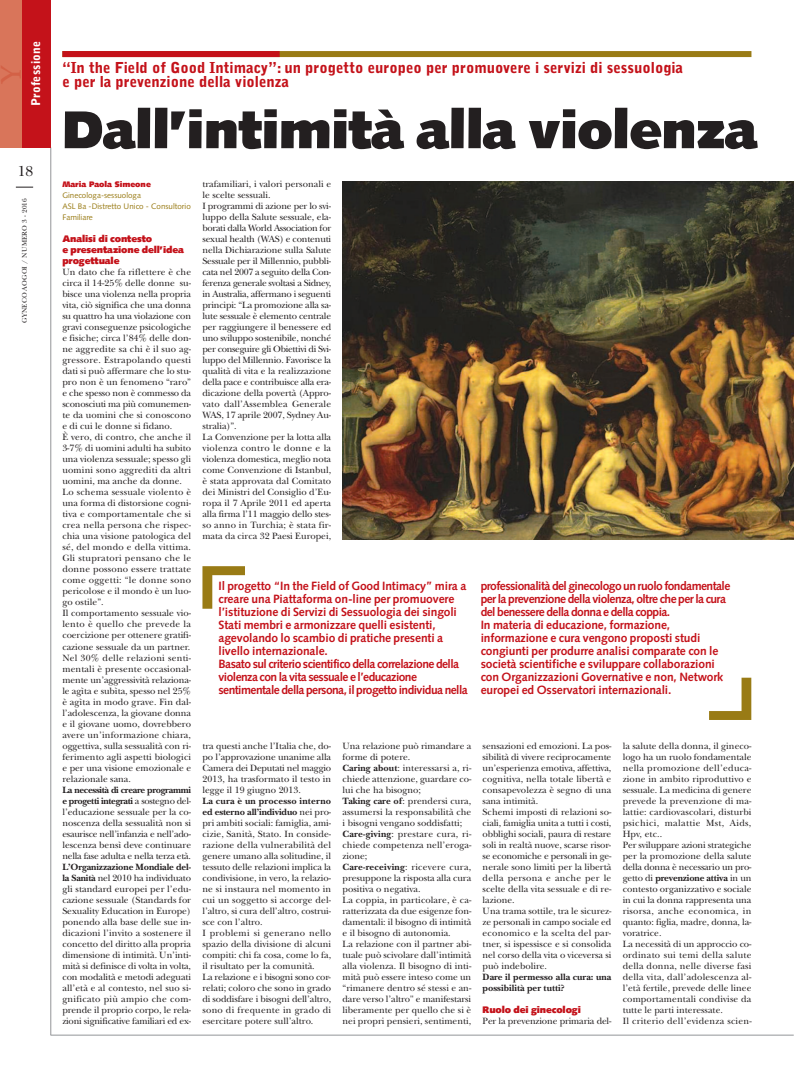
<style>
.page{position:relative;width:794px;height:1078px;background:#fff}
.page>*{position:absolute;margin:0;border:0;box-sizing:border-box;transform-origin:0 0}
.t1{font:900 53px "Syntax";letter-spacing:-.01em;color:#231f20}
.t2{font:900 15px/14px "Bell Gothic";color:#c4121a}
.t3{font:15px "New Baskerville";color:#231f20}
.t4{font:700 12px/13px "Syntax";letter-spacing:-.01em;color:#c4121a}
.t5{font:900 12px "Bell Gothic";letter-spacing:.015em;color:#fff}
.t6{font:9.5px/11px "New Baskerville";color:#231f20}
.t7{font:900 9.5px/11px "Syntax";letter-spacing:-.01em;color:#c4121a}
.t8{font:700 9.5px/11px "New Baskerville";color:#231f20}
.t9{font:8px/11px "Syntax";color:#997b15}
.t10{font:900 8px "Syntax";color:#c4121a}
.t11{font:7px "New Baskerville";letter-spacing:.025em;color:#231f20}
.s1{font-weight:700}
</style>
<div class="page">
<img style="left:342px;top:181px;width:452px;height:358px">
<div style="left:62px;top:51px;width:689px;height:6px;background:#997b15"></div>
<div style="left:62px;top:51px;width:218px;height:6px;background:#c4121a"></div>
<svg style="left:202px;top:566px;width:43px;height:42px"></svg>
<svg style="left:709px;top:677px;width:42px;height:42px"></svg>
<hr style="left:51px;top:147px;width:1px;height:887px;background:#939598">
<svg style="left:16px;top:187px;width:17px;height:1px"></svg>
<hr style="left:51px;top:1034px;width:742px;height:1px;background:#939598">
<div style="left:0;top:0;width:23px;height:147px;background:#d9755a"></div>
<div style="left:23px;top:0;width:28px;height:147px;background:#c4121a"></div>
<p class="t5" style="left:31px;top:106px;width:67px;rotate:-90deg">Professione</p>
<h2 class="t3" style="left:18px;top:166px;width:17px">18</h2>
<p class="t11" style="left:22px;top:322px;width:126px;rotate:-90deg">GYNECO AOGOI / NUMERO 3 - 2016</p>
<h2 class="t2" style="left:62px;top:62px;width:622px">“In the Field of Good Intimacy”: un progetto europeo per promuovere i servizi di sessuologia e per la prevenzione della violenza</h2>
<h1 class="t1" style="left:62px;top:108px;width:696px">Dall’intimità alla violenza</h1>
<p class="t10" style="left:62px;top:181px;width:90px">Maria Paola Simeone</p>
<p class="t9" style="left:62px;top:190px;width:130px">Ginecologa-sessuologa<br>ASL Ba -Distretto Unico - Consultorio<br>Familiare</p>
<p class="t7" style="left:62px;top:234px;width:123px">Analisi di contesto<br>e presentazione dell’idea progettuale</p>
<p class="t6" style="left:62px;top:268px;width:130px">Un dato che fa riflettere è che circa il 14-25% delle donne su&shy;bisce una violenza nella propria vita, ciò significa che una donna su quattro ha una violazione con gravi conseguenze psicologiche e fisiche; circa l’84% delle don&shy;ne aggredite sa chi è il suo ag&shy;gressore. Estrapolando questi dati si può affermare che lo stu&shy;pro non è un fenomeno “raro” e che spesso non è commesso da sconosciuti ma più comunemen&shy;te da uomini che si conoscono e di cui le donne si fidano.<br>È vero, di contro, che anche il<br>3-7% di uomini adulti ha subito una violenza sessuale; spesso gli uomini sono aggrediti da altri uomini, ma anche da donne.<br>Lo schema sessuale violento è una forma di distorsione cogni&shy;tiva e comportamentale che si crea nella persona che rispec&shy;chia una visione patologica del sé, del mondo e della vittima.<br>Gli stupratori pensano che le donne possono essere trattate come oggetti: “le donne sono pericolose e il mondo è un luo&shy;go ostile”.<br>Il comportamento sessuale vio&shy;lento è quello che prevede la coercizione per ottenere gratifi&shy;cazione sessuale da un partner.<br>Nel 30% delle relazioni senti&shy;mentali è presente occasional&shy;mente un’aggressività relaziona&shy;le agìta e subìta, spesso nel 25% è agìta in modo grave. Fin dal&shy;l’adolescenza, la giovane donna e il giovane uomo, dovrebbero avere un’informazione chiara, oggettiva, sulla sessualità con ri&shy;ferimento agli aspetti biologici e per una visione emozionale e relazionale sana.</p>
<p class="t6" style="left:62px;top:785px;width:130px;text-align:justify"><span class="s1">La necessità di creare programmi e progetti integrati</span> a sostegno del&shy;l’educazione sessuale per la co&shy;noscenza della sessualità non si esaurisce nell’infanzia e nell’ado&shy;lescenza bensì deve continuare nella fase adulta e nella terza età.</p>
<p class="t6" style="left:62px;top:862px;width:130px;text-align:justify"><span class="s1">L’Organizzazione Mondiale del&shy;la Sanità</span> nel 2010 ha individuato gli standard europei per l’edu&shy;cazione sessuale (Standards for Sexuality Education in Europe) ponendo alla base delle sue in&shy;dicazioni l’invito a sostenere il concetto del diritto alla propria dimensione di intimità. Un’inti&shy;mità si definisce di volta in volta, con modalità e metodi adeguati all’età e al contesto, nel suo si&shy;gnificato più ampio che com&shy;prende il proprio corpo, le rela&shy;zioni significative familiari ed ex-</p>
<p class="t6" style="left:202px;top:180px;width:130px">trafamiliari, i valori personali e le scelte sessuali.<br>I programmi di azione per lo svi&shy;luppo della Salute sessuale, ela&shy;borati dalla World Association for sexual health (WAS) e contenuti nella Dichiarazione sulla Salute<br>Sessuale per il Millennio, pubbli&shy;cata nel 2007 a seguito della Con&shy;ferenza generale svoltasi a Sidney, in Australia, affermano i seguenti principi: “La promozione alla sa&shy;lute sessuale è elemento centrale per raggiungere il benessere ed uno sviluppo sostenibile, nonché per conseguire gli Obiettivi di Svi&shy;luppo del Millennio. Favorisce la qualità di vita e la realizzazione della pace e contribuisce alla era&shy;dicazione della povertà (Appro&shy;vato dall’Assemblea Generale<br>WAS, 17 aprile 2007, Sydney Au&shy;stralia)”.<br>La Convenzione per la lotta alla violenza contro le donne e la violenza domestica, meglio nota come Convenzione di Istanbul, è stata approvata dal Comitato dei Ministri del Consiglio d’Eu&shy;ropa il 7 Aprile 2011 ed aperta alla firma l’11 maggio dello stes&shy;so anno in Turchia; è stata fir&shy;mata da circa 32 Paesi Europei,</p>
<p class="t4" style="left:218px;top:580px;width:251px">Il progetto “In the Field of Good Intimacy” mira a creare una Piattaforma on-line per promuovere l’istituzione di Servizi di Sessuologia dei singoli Stati membri e armonizzare quelli esistenti, agevolando lo scambio di pratiche presenti a livello internazionale.<br>Basato sul criterio scientifico della correlazione della violenza con la vita sessuale e l’educazione sentimentale della persona, il progetto individua nella</p>
<p class="t4" style="left:481px;top:580px;width:251px">professionalità del ginecologo un ruolo fondamentale per la prevenzione della violenza, oltre che per la cura del benessere della donna e della coppia.<br>In materia di educazione, formazione, informazione e cura vengono proposti studi congiunti per produrre analisi comparate con le società scientifiche e sviluppare collaborazioni con Organizzazioni Governative e non, Network europei ed Osservatori internazionali.</p>
<p class="t6" style="left:202px;top:741px;width:130px;text-align:justify">tra questi anche l’Italia che, do&shy;po l’approvazione unanime alla Camera dei Deputati nel maggio 2013, ha trasformato il testo in legge il 19 giugno 2013.</p>
<p class="t6" style="left:202px;top:796px;width:130px"><span class="s1">La cura è un processo interno ed esterno all’individuo</span> nei pro&shy;pri ambiti sociali: famiglia, ami&shy;cizie, Sanità, Stato. In conside&shy;razione della vulnerabilità del genere umano alla solitudine, il tessuto delle relazioni implica la condivisione, in vero, la relazio&shy;ne si instaura nel momento in cui un soggetto si accorge del&shy;l’altro, si cura dell’altro, costrui&shy;sce con l’altro.<br>I problemi si generano nello spazio della divisione di alcuni compiti: chi fa cosa, come lo fa, il risultato per la comunità.<br>La relazione e i bisogni sono cor&shy;relati; coloro che sono in grado di soddisfare i bisogni dell’altro, sono di frequente in grado di esercitare potere sull’altro.</p>
<p class="t6" style="left:342px;top:741px;width:130px">Una relazione può rimandare a forme di potere.<br><span class="s1">Caring about</span>: interessarsi a, ri&shy;chiede attenzione, guardare co&shy;lui che ha bisogno;<br><span class="s1">Taking care of</span>: prendersi cura, assumersi la responsabilità che i bisogni vengano soddisfatti;<br><span class="s1">Care-giving</span>: prestare cura, ri&shy;chiede competenza nell’eroga&shy;zione;<br><span class="s1">Care-receiving</span>: ricevere cura, presuppone la risposta alla cura positiva o negativa.<br>La coppia, in particolare, è ca&shy;ratterizzata da due esigenze fon&shy;damentali: il bisogno di intimità e il bisogno di autonomia.<br>La relazione con il partner abi&shy;tuale può scivolare dall’intimità alla violenza. Il bisogno di inti&shy;mità può essere inteso come un “rimanere dentro sé stessi e an&shy;dare verso l’altro" e manifestarsi liberamente per quello che si è nei propri pensieri, sentimenti,</p>
<p class="t6" style="left:482px;top:741px;width:130px">sensazioni ed emozioni. La pos&shy;sibilità di vivere reciprocamente un’esperienza emotiva, affettiva, cognitiva, nella totale libertà e consapevolezza è segno di una sana intimità.<br>Schemi imposti di relazioni so&shy;ciali, famiglia unita a tutti i costi, obblighi sociali, paura di restare soli in realtà nuove, scarse risor&shy;se economiche e personali in ge&shy;nerale sono limiti per la libertà della persona e anche per le scelte della vita sessuale e di re&shy;lazione.<br>Una trama sottile, tra le sicurez&shy;ze personali in campo sociale ed economico e la scelta del par&shy;tner, si ispessisce e si consolida nel corso della vita o viceversa si può indebolire.</p>
<p class="t8" style="left:482px;top:970px;width:130px">Dare il permesso alla cura: una possibilità per tutti?</p>
<p class="t7" style="left:482px;top:1004px;width:100px">Ruolo dei ginecologi</p>
<p class="t6" style="left:482px;top:1016px;width:130px">Per la prevenzione primaria del-</p>
<p class="t6" style="left:622px;top:741px;width:130px">la salute della donna, il gineco&shy;logo ha un ruolo fondamentale nella promozione dell’educa&shy;zione in ambito riproduttivo e sessuale. La medicina di genere prevede la prevenzione di ma&shy;lattie: cardiovascolari, disturbi psichici, malattie Mst, Aids,<br>Hpv, etc..<br>Per sviluppare azioni strategiche per la promozione della salute della donna è necessario un pro&shy;getto di <span class="s1">prevenzione attiva</span> in un contesto organizzativo e sociale in cui la donna rappresenta una risorsa, anche economica, in quanto: figlia, madre, donna, la&shy;voratrice.<br>La necessità di un approccio co&shy;ordinato sui temi della salute della donna, nelle diverse fasi della vita, dall’adolescenza al&shy;l’età fertile, prevede delle linee comportamentali condivise da tutte le parti interessate.<br>Il criterio dell’evidenza scien-</p>
</div>
